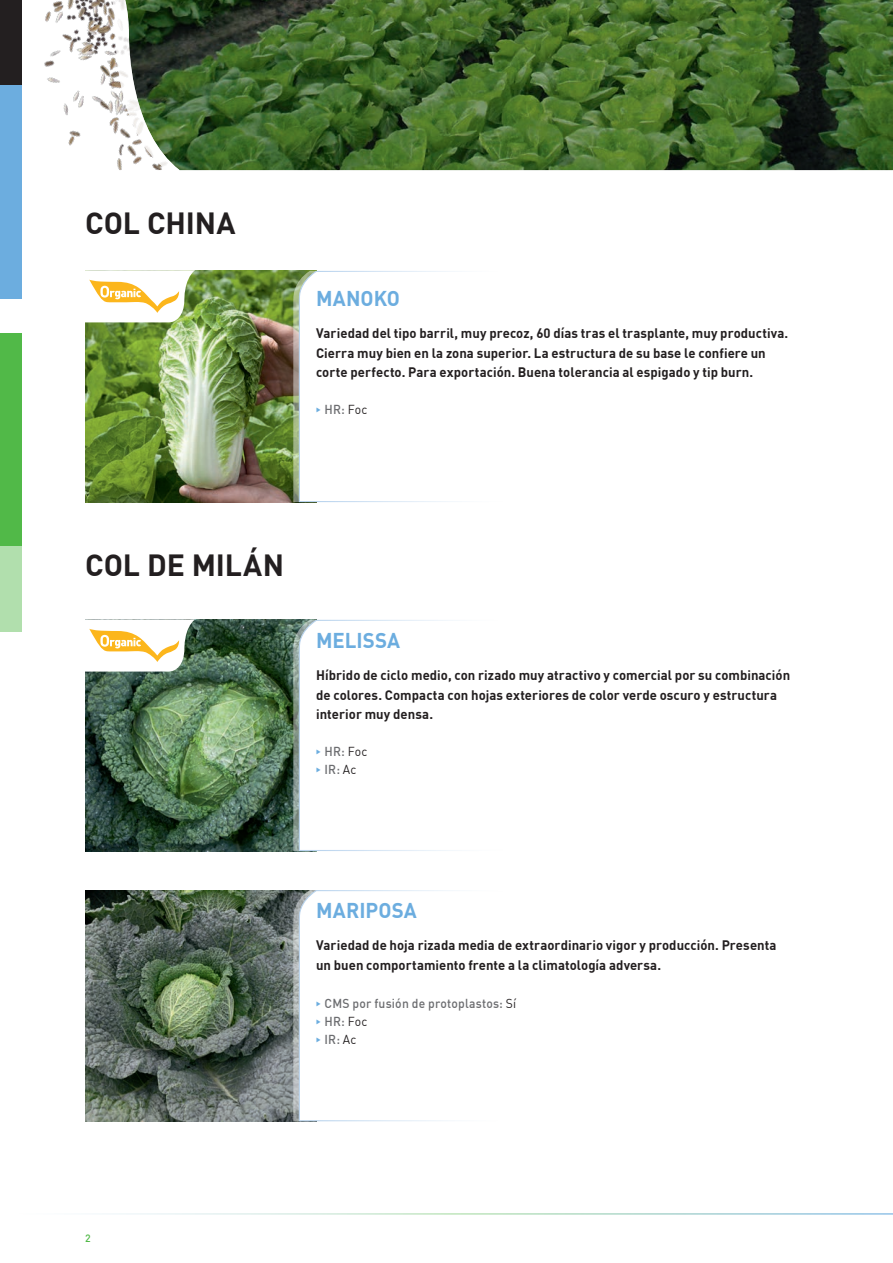
<style>
.page{position:relative;width:893px;height:1263px;background:#fff}
.page>*{position:absolute;margin:0;border:0;box-sizing:border-box;transform-origin:0 0}
.Crop_heading{font:700 30px "DIN Offc Pro";letter-spacing:-.005em;color:#231f20}
.Variety{font:700 21px "DIN Offc Pro";letter-spacing:.005em;color:#6caddf}
.Description{font:700 13.5px/19.5px "DIN Offc Pro";letter-spacing:.005em;color:#231f20}
.t1{font:500 12.75px "DIN Offc Pro";letter-spacing:.015em;color:#6c6d70;scale:.95 1}
.Catalogue_footer{font:500 10.5px "DIN Offc Pro";color:#51b948}
.s1{font-weight:400;color:#231f20}
</style>
<div class="page">
<img style="left:21px;top:0;width:87px;height:170px">
<img style="left:180px;top:0;width:713px;height:170px">
<svg style="left:108px;top:0;width:72px;height:170px"></svg>
<img style="left:85px;top:620px;width:208px;height:231px">
<svg style="left:293px;top:620px;width:5px;height:231px"></svg>
<svg style="left:298px;top:619px;width:157px;height:233px"></svg>
<div style="left:316px;top:632px;width:474px;height:195px;background:#fff"></div>
<img style="left:85px;top:890px;width:208px;height:231px">
<svg style="left:293px;top:890px;width:5px;height:231px"></svg>
<svg style="left:298px;top:890px;width:155px;height:232px"></svg>
<div style="left:316px;top:902px;width:474px;height:195px;background:#fff"></div>
<img style="left:85px;top:271px;width:208px;height:231px">
<svg style="left:293px;top:271px;width:5px;height:231px"></svg>
<svg style="left:298px;top:270px;width:157px;height:233px"></svg>
<div style="left:316px;top:283px;width:474px;height:195px;background:#fff"></div>
<svg style="left:85px;top:270px;width:110px;height:52px"></svg>
<svg style="left:85px;top:619px;width:110px;height:52px"></svg>
<div style="left:0;top:0;width:21px;height:85px;background:#231f20"></div>
<div style="left:0;top:333px;width:21px;height:213px;background:#51b948"></div>
<div style="left:0;top:85px;width:21px;height:214px;background:#6caddf"></div>
<div style="left:0;top:546px;width:21px;height:85px;background:#b1dfad"></div>
<p class="Crop_heading" style="left:85px;top:198px;width:152px">COL CHINA</p>
<p class="Variety" style="left:316px;top:281px;width:85px">MANOKO</p>
<p class="Description" style="left:316px;top:322px;width:474px">Variedad del tipo barril, muy precoz, 60 días tras el trasplante, muy productiva.<br>Cierra muy bien en la zona superior. La estructura de su base le confiere un corte perfecto. Para exportación. Buena tolerancia al espigado y tip burn.</p>
<p class="t1" style="left:325px;top:399px;width:47px">HR: <span class="s1">Foc</span></p>
<p class="Crop_heading" style="left:85px;top:540px;width:201px">COL DE MILÁN</p>
<p class="Variety" style="left:316px;top:623px;width:86px">MELISSA</p>
<p class="Description" style="left:316px;top:664px;width:476px">Híbrido de ciclo medio, con rizado muy atractivo y comercial por su combinación de colores. Compacta con hojas exteriores de color verde oscuro y estructura interior muy densa.</p>
<p class="t1" style="left:325px;top:741px;width:47px">HR: <span class="s1">Foc</span></p>
<p class="t1" style="left:325px;top:759px;width:35px">IR: <span class="s1">Ac</span></p>
<p class="Variety" style="left:316px;top:893px;width:102px">MARIPOSA</p>
<p class="Description" style="left:316px;top:934px;width:462px">Variedad de hoja rizada media de extraordinario vigor y producción. Presenta un buen comportamiento frente a la climatología adversa.</p>
<p class="t1" style="left:325px;top:993px;width:203px">CMS por fusión de protoplastos: <span class="s1">Sí</span></p>
<p class="t1" style="left:325px;top:1011px;width:47px">HR: <span class="s1">Foc</span></p>
<p class="t1" style="left:325px;top:1029px;width:35px">IR: <span class="s1">Ac</span></p>
<p class="Catalogue_footer" style="left:85px;top:1230px;width:7px">2</p>
</div>
